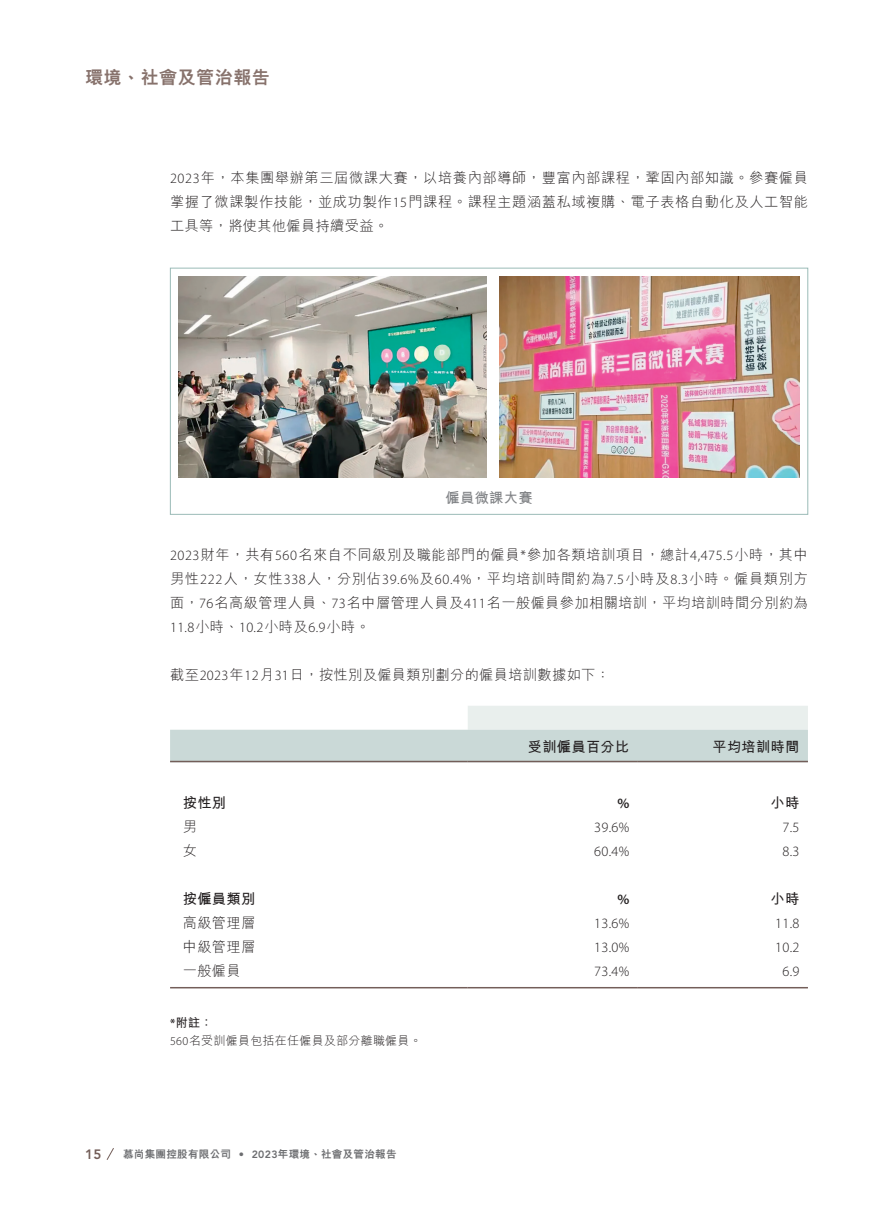
<style>
.page{position:relative;width:893px;height:1212px;background:#fff}
.page>*{position:absolute;margin:0;border:0;box-sizing:border-box;transform-origin:0 0}
.t1{font:800 18px "M Hei HK";letter-spacing:.03em;color:#87726c}
.t2{font:300 14.25px/24px "M Hei HK";letter-spacing:.025em;color:#231f20;text-align:justify}
.t3{font:300 14.25px "Myriad Pro";letter-spacing:.02em;color:#231f20}
.t4{font:700 14.25px "M Hei HK";letter-spacing:.02em;color:#231f20}
.t5{font:700 14.25px "M Hei HK";letter-spacing:.02em;color:#808285}
.t6{font:600 14.25px "Myriad Pro";color:#231f20}
.t7{font:800 13.5px "Avenir LT Std";color:#735e59}
.t8{font:300 12px/18px "M Hei HK";letter-spacing:.02em;color:#231f20}
.t9{font:800 10.5px "M Hei HK";letter-spacing:.03em;color:#6c6d70}
.t10{font:800 10.5px "Avenir LT Std";color:#6c6d70}
.s1{font-family:"Myriad Pro"}
.s2{font-family:"M Hei HK"}
.s3{font-family:"Myriad Pro";font-weight:600}
.s4{font-weight:700}
.s5{font-family:"Avenir LT Std"}
</style>
<div class="page">
<svg style="left:106px;top:1148px;width:8px;height:12px"></svg>
<svg style="left:170px;top:706px;width:638px;height:55px"></svg>
<hr style="left:170px;top:987px;width:298px;height:1px;background:#735e59">
<hr style="left:468px;top:987px;width:170px;height:1px;background:#735e59">
<hr style="left:638px;top:987px;width:170px;height:1px;background:#735e59">
<hr style="left:170px;top:761px;width:298px;height:1px;background:#735e59">
<hr style="left:468px;top:761px;width:170px;height:1px;background:#735e59">
<hr style="left:638px;top:761px;width:170px;height:1px;background:#735e59">
<div style="left:170px;top:268px;width:638px;height:246px;border:1px solid #9bbbb7"></div>
<img style="left:178px;top:276px;width:309px;height:201px">
<img style="left:500px;top:276px;width:300px;height:201px">
<p class="t1" style="left:85px;top:68px;width:186px">環境、社會及管治報告</p>
<p class="t2" style="left:170px;top:165px;width:639px"><span class="s1">2023</span>年，本集團舉辦第三屆微課大賽，以培養內部導師，豐富內部課程，鞏固內部知識。參賽僱員掌握了微課製作技能，並成功製作<span class="s1">15</span>門課程。課程主題涵蓋私域複購、電子表格自動化及人工智能工具等，將使其他僱員持續受益。</p>
<p class="t5" style="left:446px;top:487px;width:88px">僱員微課大賽</p>
<p class="t2" style="left:170px;top:542px;width:639px"><span class="s1">2023</span>財年，共有<span class="s1">560</span>名來自不同級別及職能部門的僱員<span class="s1">*</span>參加各類培訓項目，總計<span class="s1">4,475.5</span>小時，其中男性<span class="s1">222</span>人，女性<span class="s1">338</span>人，分別佔<span class="s1">39.6%</span>及<span class="s1">60.4%</span>，平均培訓時間約為<span class="s1">7.5</span>小時及<span class="s1">8.3</span>小時。僱員類別方面，<span class="s1">76</span>名高級管理人員、<span class="s1">73</span>名中層管理人員及<span class="s1">411</span>名一般僱員參加相關培訓，平均培訓時間分別約為</p>
<p class="t3" style="left:170px;top:619px;width:201px">11.8<span class="s2">小時、</span>10.2<span class="s2">小時及</span>6.9<span class="s2">小時。</span></p>
<p class="t2" style="left:170px;top:662px;width:441px">截至<span class="s1">2023</span>年<span class="s1">12</span>月<span class="s1">31</span>日，按性別及僱員類別劃分的僱員培訓數據如下：</p>
<p class="t4" style="left:183px;top:793px;width:45px">按性別</p>
<p class="t2" style="left:183px;top:815px;width:16px">男</p>
<p class="t2" style="left:183px;top:839px;width:16px">女</p>
<p class="t4" style="left:183px;top:889px;width:74px">按僱員類別</p>
<p class="t2" style="left:183px;top:911px;width:74px">高級管理層</p>
<p class="t2" style="left:183px;top:935px;width:74px">中級管理層</p>
<p class="t2" style="left:183px;top:959px;width:59px">一般僱員</p>
<p class="t8" style="left:170px;top:1013px;width:253px"><span class="s3">*</span><span class="s4">附註：<br></span><span class="s1">560</span>名受訓僱員包括在任僱員及部分離職僱員。</p>
<p class="t7" style="left:85px;top:1146px;width:18px">15</p>
<p class="t9" style="left:123px;top:1149px;width:109px">慕尚集團控股有限公司</p>
<p class="t10" style="left:239px;top:1148px;width:7px">•</p>
<p class="t9" style="left:252px;top:1149px;width:146px"><span class="s5">2023</span>年環境、社會及管治報告</p>
<p class="t4" style="left:528px;top:736px;width:103px">受訓僱員百分比</p>
<p class="t4" style="left:712px;top:736px;width:88px">平均培訓時間</p>
<p class="t6" style="left:617px;top:794px;width:13px">%</p>
<p class="t4" style="left:771px;top:793px;width:30px">小時</p>
<p class="t3" style="left:594px;top:820px;width:37px">39.6%</p>
<p class="t3" style="left:782px;top:820px;width:19px">7.5</p>
<p class="t3" style="left:594px;top:844px;width:37px">60.4%</p>
<p class="t3" style="left:782px;top:844px;width:19px">8.3</p>
<p class="t6" style="left:617px;top:890px;width:13px">%</p>
<p class="t4" style="left:771px;top:889px;width:30px">小時</p>
<p class="t3" style="left:594px;top:916px;width:37px">13.6%</p>
<p class="t3" style="left:775px;top:916px;width:26px">11.8</p>
<p class="t3" style="left:594px;top:940px;width:37px">13.0%</p>
<p class="t3" style="left:775px;top:940px;width:26px">10.2</p>
<p class="t3" style="left:594px;top:964px;width:37px">73.4%</p>
<p class="t3" style="left:782px;top:964px;width:19px">6.9</p>
</div>
